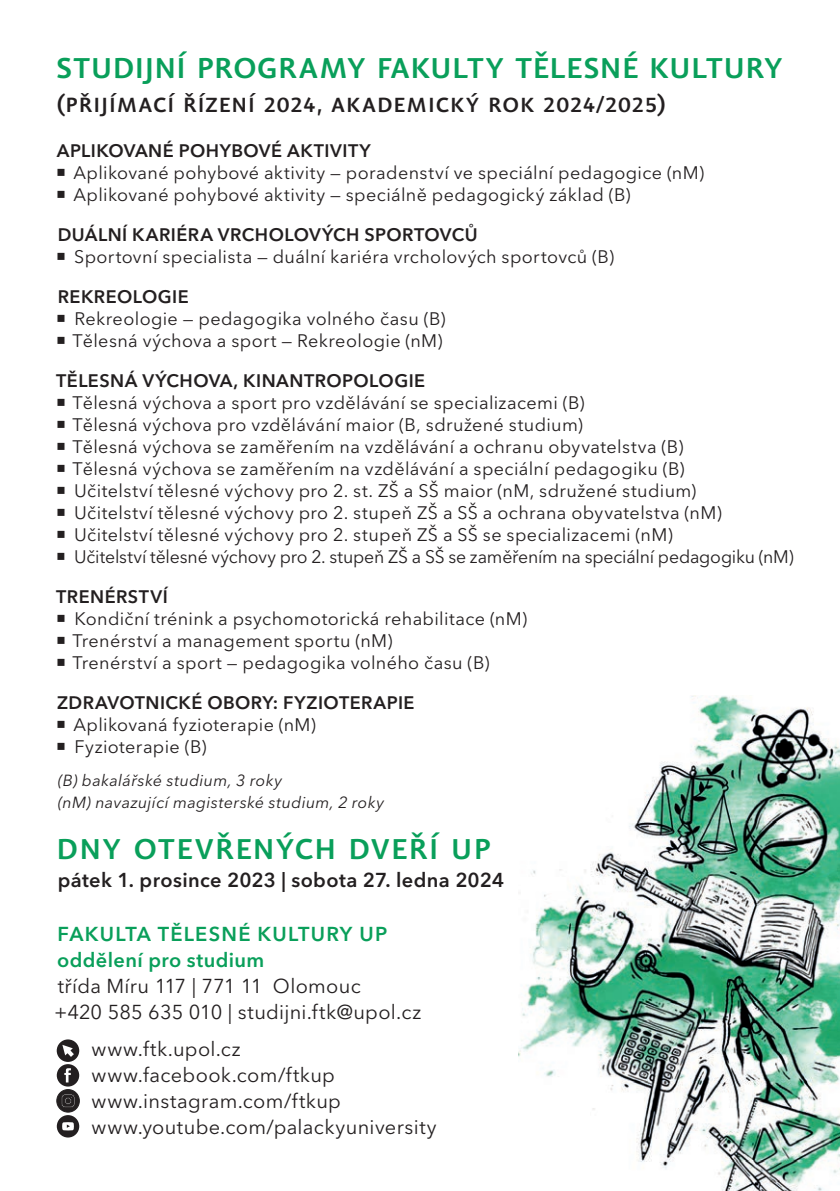
<style>
.page{position:relative;width:840px;height:1191px;background:#fff}
.page>*{position:absolute;margin:0;border:0;box-sizing:border-box;transform-origin:0 0}
.t1{font:600 28px "Dederon SLOT";letter-spacing:.04em;color:#099f5a}
.t2{font:600 28px "Dederon SLOT";letter-spacing:.065em;color:#099f5a}
.t3{font:20px/26px "Avenir Next LT Pro";letter-spacing:.015em;color:#231f20}
.t4{font:600 20px "Dederon SLOT";letter-spacing:.075em;color:#231f20}
.t5{font:600 20px/26px "Avenir Next LT Pro";letter-spacing:.02em;color:#099f5a}
.t6{font:600 20px "Avenir Next LT Pro";letter-spacing:.02em;color:#231f20}
.t7{font:18px/22px "Avenir Next LT Pro";letter-spacing:.02em;color:#231f20}
.t8{font:600 18px "Avenir Next LT Pro";letter-spacing:.025em;color:#231f20}
.t9{font:italic 16px/22px "Avenir Next LT Pro";letter-spacing:.02em;color:#231f20}
</style>
<div class="page">
<img style="left:518px;top:695px;width:321px;height:496px">
<svg style="left:57px;top:1039px;width:22px;height:98px"></svg>
<h1 class="t1" style="left:57px;top:51px;width:726px">STUDIJNÍ PROGRAMY FAKULTY TĚLESNÉ KULTURY</h1>
<p class="t4" style="left:57px;top:92px;width:609px">(PŘIJÍMACÍ ŘÍZENÍ 2024, AKADEMICKÝ ROK 2024/2025)</p>
<p class="t8" style="left:57px;top:140px;width:315px">APLIKOVANÉ POHYBOVÉ AKTIVITY</p>
<p class="t7" style="left:73px;top:162px;width:632px">Aplikované pohybové aktivity — poradenství ve speciální pedagogice (nM)<br>Aplikované pohybové aktivity — speciálně pedagogický základ (B)</p>
<p class="t8" style="left:58px;top:224px;width:421px">DUÁLNÍ KARIÉRA VRCHOLOVÝCH SPORTOVCŮ</p>
<p class="t7" style="left:74px;top:245px;width:541px">Sportovní specialista — duální kariéra vrcholových sportovců (B)</p>
<p class="t8" style="left:58px;top:286px;width:132px">REKREOLOGIE</p>
<p class="t7" style="left:72px;top:307px;width:374px">Rekreologie — pedagogika volného času (B)<br>Tělesná výchova a sport — Rekreologie (nM)</p>
<p class="t8" style="left:56px;top:370px;width:370px">TĚLESNÁ VÝCHOVA, KINANTROPOLOGIE</p>
<p class="t7" style="left:72px;top:391px;width:722px">Tělesná výchova a sport pro vzdělávání se specializacemi (B)<br>Tělesná výchova pro vzdělávání maior (B, sdružené studium)<br>Tělesná výchova se zaměřením na vzdělávání a ochranu obyvatelstva (B)<br>Tělesná výchova se zaměřením na vzdělávání a speciální pedagogiku (B)<br>Učitelství tělesné výchovy pro 2. st. ZŠ a SŠ maior (nM, sdružené studium)<br>Učitelství tělesné výchovy pro 2. stupeň ZŠ a SŠ a ochrana obyvatelstva (nM)<br>Učitelství tělesné výchovy pro 2. stupeň ZŠ a SŠ se specializacemi (nM)<br>Učitelství tělesné výchovy pro 2. stupeň ZŠ a SŠ se zaměřením na speciální pedagogiku (nM)</p>
<p class="t8" style="left:56px;top:586px;width:113px">TRENÉRSTVÍ</p>
<p class="t7" style="left:72px;top:607px;width:456px">Kondiční trénink a psychomotorická rehabilitace (nM)<br>Trenérství a management sportu (nM)<br>Trenérství a sport — pedagogika volného času (B)</p>
<p class="t8" style="left:57px;top:692px;width:359px">ZDRAVOTNICKÉ OBORY: FYZIOTERAPIE</p>
<p class="t7" style="left:73px;top:713px;width:244px">Aplikovaná fyzioterapie (nM)<br>Fyzioterapie (B)</p>
<p class="t9" style="left:58px;top:770px;width:327px">(B) bakalářské studium, 3 roky<br>(nM) navazující magisterské studium, 2 roky</p>
<h1 class="t2" style="left:57px;top:832px;width:435px">DNY OTEVŘENÝCH DVEŘÍ UP</h1>
<p class="t6" style="left:58px;top:868px;width:448px">pátek 1. prosince 2023 | sobota 27. ledna 2024</p>
<p class="t5" style="left:57px;top:920px;width:331px">FAKULTA TĚLESNÉ KULTURY UP oddělení pro studium</p>
<p class="t3" style="left:54px;top:973px;width:368px">třída Míru 117 | 771 11 Olomouc<br>+420 585 635 010 | studijni.ftk@upol.cz</p>
<p class="t3" style="left:91px;top:1036px;width:346px">www.ftk.upol.cz www.facebook.com/ftkup www.instagram.com/ftkup www.youtube.com/palackyuniversity</p>
</div>
